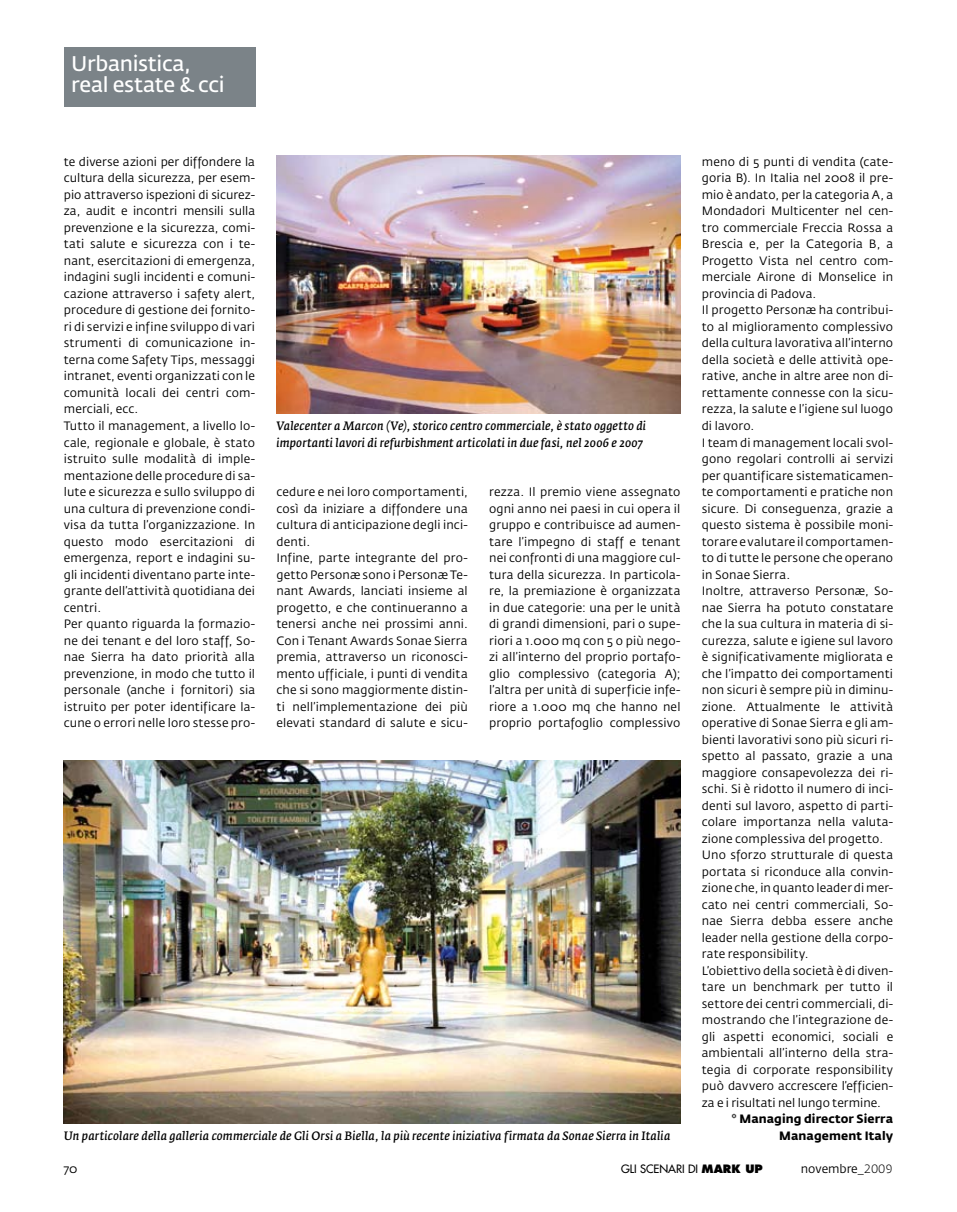
<style>
.page{position:relative;width:957px;height:1212px;background:#fff}
.page>*{position:absolute;margin:0;border:0;box-sizing:border-box;transform-origin:0 0}
.t1{font:600 21px/21px "Fedra Sans Std";letter-spacing:-.015em;color:#fff}
.t2{font:12px/16.5px "Fedra Sans Std";letter-spacing:.01em;color:#000}
.t3{font:italic 600 12px/16.5px "Fedra Serif A Std";letter-spacing:.015em;color:#000}
.t4{font:700 12px/16.5px "Fedra Sans Std";letter-spacing:.005em;color:#000;text-align:right}
.t5{font:500 11.25px "Futura Std";color:#000}
.s1{font-weight:800}
.s2{font-weight:300}
</style>
<div class="page">
<div style="left:64px;top:47px;width:191px;height:59px;background:#7b8388"></div>
<img style="left:276px;top:156px;width:404px;height:257px">
<img style="left:64px;top:760px;width:616px;height:363px">
<h1 class="t1" style="left:71px;top:53px;width:155px">Urbanistica, real estate &amp; cci</h1>
<p class="t2" style="left:64px;top:154px;width:193px">te diverse azioni per diffondere la cultura della sicurezza, per esem&shy;pio attraverso ispezioni di sicurez&shy;za, audit e incontri mensili sulla prevenzione e la sicurezza, comi&shy;tati salute e sicurezza con i te&shy;nant, esercitazioni di emergenza, indagini sugli incidenti e comuni&shy;cazione attraverso i safety alert, procedure di gestione dei fornito&shy;ri di servizi e infine sviluppo di vari strumenti di comunicazione in&shy;terna come Safety Tips, messaggi intranet, eventi organizzati con le comunità locali dei centri com&shy;merciali, ecc.<br>Tutto il management, a livello lo&shy;cale, regionale e globale, è stato istruito sulle modalità di imple&shy;mentazione delle procedure di sa&shy;lute e sicurezza e sullo sviluppo di una cultura di prevenzione condi&shy;visa da tutta l’organizzazione. In questo modo esercitazioni di emergenza, report e indagini su&shy;gli incidenti diventano parte inte&shy;grante dell’attività quotidiana dei centri.<br>Per quanto riguarda la formazio&shy;ne dei tenant e del loro staff, So&shy;nae Sierra ha dato priorità alla prevenzione, in modo che tutto il personale (anche i fornitori) sia istruito per poter identificare la&shy;cune o errori nelle loro stesse pro-</p>
<p class="t2" style="left:702px;top:154px;width:193px">meno di 5 punti di vendita (cate&shy;goria B). In Italia nel 2008 il pre&shy;mio è andato, per la categoria A, a<br>Mondadori Multicenter nel cen&shy;tro commerciale Freccia Rossa a<br>Brescia e, per la Categoria B, a<br>Progetto Vista nel centro com&shy;merciale Airone di Monselice in provincia di Padova.<br>Il progetto Personæ ha contribui&shy;to al miglioramento complessivo della cultura lavorativa all’interno della società e delle attività ope&shy;rative, anche in altre aree non di&shy;rettamente connesse con la sicu&shy;rezza, la salute e l’igiene sul luogo di lavoro.<br>I team di management locali svol&shy;gono regolari controlli ai servizi per quantificare sistematicamen&shy;te comportamenti e pratiche non sicure. Di conseguenza, grazie a questo sistema è possibile moni&shy;torare e valutare il comportamen&shy;to di tutte le persone che operano in Sonae Sierra.<br>Inoltre, attraverso Personæ, So&shy;nae Sierra ha potuto constatare che la sua cultura in materia di si&shy;curezza, salute e igiene sul lavoro è significativamente migliorata e che l’impatto dei comportamenti non sicuri è sempre più in diminu&shy;zione. Attualmente le attività operative di Sonae Sierra e gli am&shy;bienti lavorativi sono più sicuri ri&shy;spetto al passato, grazie a una maggiore consapevolezza dei ri&shy;schi. Si è ridotto il numero di inci&shy;denti sul lavoro, aspetto di parti&shy;colare importanza nella valuta&shy;zione complessiva del progetto.<br>Uno sforzo strutturale di questa portata si riconduce alla convin&shy;zione che, in quanto leader di mer&shy;cato nei centri commerciali, So&shy;nae Sierra debba essere anche leader nella gestione della corpo&shy;rate responsibility.<br>L’obiettivo della società è di diven&shy;tare un benchmark per tutto il settore dei centri commerciali, di&shy;mostrando che l’integrazione de&shy;gli aspetti economici, sociali e ambientali all’interno della stra&shy;tegia di corporate responsibility può davvero accrescere l’efficien&shy;za e i risultati nel lungo termine.</p>
<p class="t4" style="left:731px;top:1110px;width:163px">* Managing director Sierra<br>Management Italy</p>
<p class="t3" style="left:276px;top:418px;width:371px">Valecenter a Marcon (Ve), storico centro commerciale, è stato oggetto di importanti lavori di refurbishment articolati in due fasi, nel 2006 e 2007</p>
<p class="t2" style="left:276px;top:484px;width:193px">cedure e nei loro comportamenti, così da iniziare a diffondere una cultura di anticipazione degli inci&shy;denti.<br>Infine, parte integrante del pro&shy;getto Personæ sono i Personæ Te&shy;nant Awards, lanciati insieme al progetto, e che continueranno a tenersi anche nei prossimi anni.<br>Con i Tenant Awards Sonae Sierra premia, attraverso un riconosci&shy;mento ufficiale, i punti di vendita che si sono maggiormente distin&shy;ti nell’implementazione dei più elevati standard di salute e sicu-</p>
<p class="t2" style="left:489px;top:484px;width:193px;text-align:justify">rezza. Il premio viene assegnato ogni anno nei paesi in cui opera il gruppo e contribuisce ad aumen&shy;tare l’impegno di staff e tenant nei confronti di una maggiore cul&shy;tura della sicurezza. In particola&shy;re, la premiazione è organizzata in due categorie: una per le unità di grandi dimensioni, pari o supe&shy;riori a 1.000 mq con 5 o più nego&shy;zi all’interno del proprio portafo&shy;glio complessivo (categoria A); l’altra per unità di superficie infe&shy;riore a 1.000 mq che hanno nel proprio portafoglio complessivo</p>
<p class="t3" style="left:64px;top:1127px;width:608px">Un particolare della galleria commerciale de Gli Orsi a Biella, la più recente iniziativa firmata da Sonae Sierra in Italia</p>
<p class="t2" style="left:64px;top:1160px;width:15px">70</p>
<p class="t5" style="left:621px;top:1162px;width:143px">GLI SCENARI DI <span class="s1">MARK UP</span></p>
<p class="t2" style="left:801px;top:1160px;width:93px">novembre<span class="s2">_2009</span></p>
</div>
